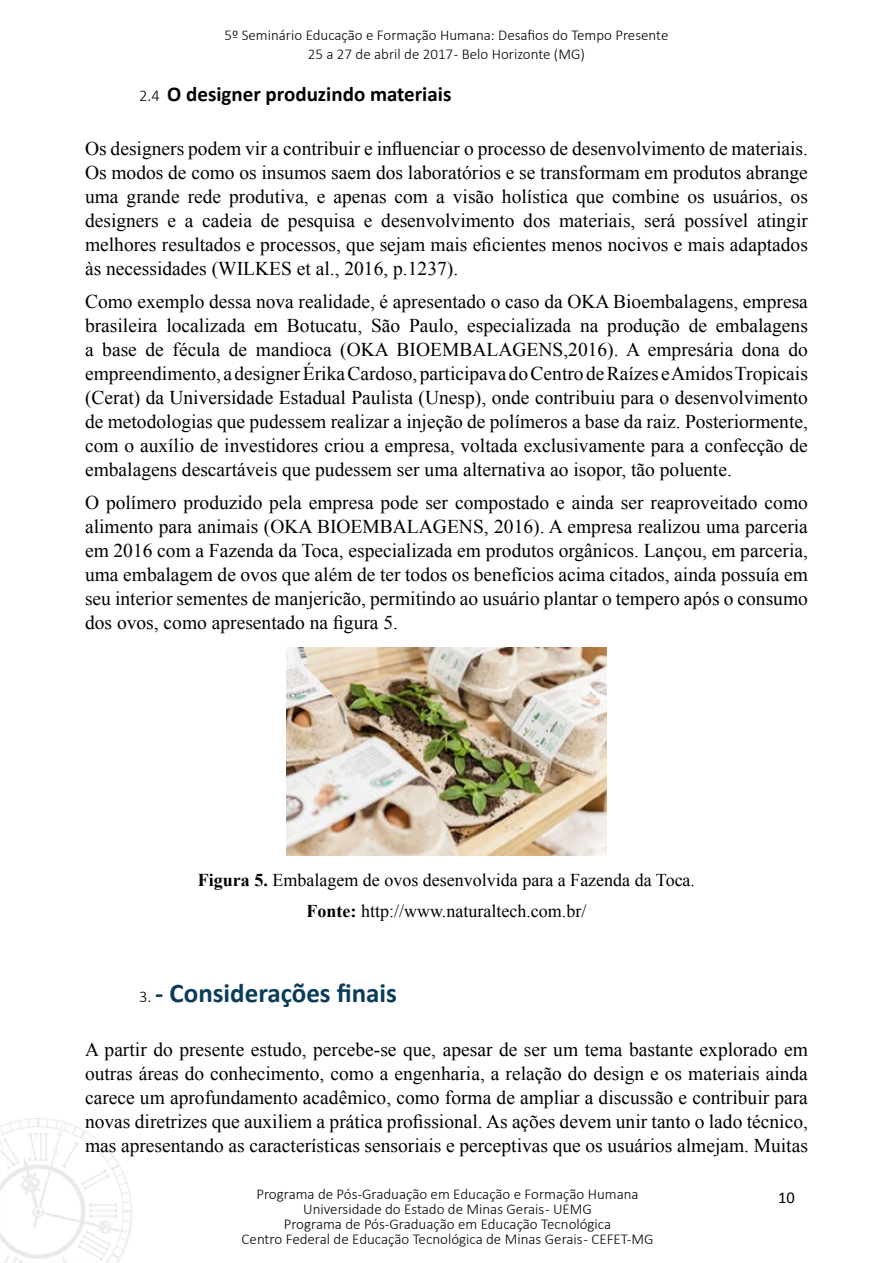
<style>
.page{position:relative;width:893px;height:1263px;background:#fff}
.page>*{position:absolute;margin:0;border:0;box-sizing:border-box;transform-origin:0 0}
.t1{font:700 27px "Calibri";color:#0a3c5a}
.t2{font:700 21px "Calibri";color:#000}
.t3{font:19.5px/24px "Times New Roman";color:#000;text-align:justify}
.t4{font:18px/30.6px "Times New Roman";color:#000;text-align:center}
.t5{font:16.5px "Calibri";color:#000}
.t6{font:300 15px/15px "Calibri";color:#000;text-align:center}
.s1{font-weight:300;font-size:16.5px}
.s2{font-weight:700}
.s3{font-weight:300;font-size:16.5px;color:#000}
</style>
<div class="page">
<img style="left:287px;top:647px;width:320px;height:209px">
<p class="t6" style="left:224px;top:26px;width:445px;line-height:18px">5º Seminário Educação e Formação Humana: Desafios do Tempo Presente<br>25 a 27 de abril de 2017 - Belo Horizonte (MG)</p>
<p class="t2" style="left:139px;top:79px;width:314px"><span class="s1">2.4</span> O designer produzindo materiais</p>
<p class="t3" style="left:85px;top:136px;width:724px">Os designers podem vir a contribuir e influenciar o processo de desenvolvimento de materiais.<br>Os modos de como os insumos saem dos laboratórios e se transformam em produtos abrange uma grande rede produtiva, e apenas com a visão holística que combine os usuários, os designers e a cadeia de pesquisa e desenvolvimento dos materiais, será possível atingir melhores resultados e processos, que sejam mais eficientes menos nocivos e mais adaptados às necessidades (WILKES et al., 2016, p.1237).</p>
<p class="t3" style="left:85px;top:289px;width:724px">Como exemplo dessa nova realidade, é apresentado o caso da OKA Bioembalagens, empresa brasileira localizada em Botucatu, São Paulo, especializada na produção de embalagens a base de fécula de mandioca (OKA BIOEMBALAGENS,2016). A empresária dona do empreendimento, a designer Érika Cardoso, participava do Centro de Raízes e Amidos Tropicais (Cerat) da Universidade Estadual Paulista (Unesp), onde contribuiu para o desenvolvimento de metodologias que pudessem realizar a injeção de polímeros a base da raiz. Posteriormente, com o auxílio de investidores criou a empresa, voltada exclusivamente para a confecção de embalagens descartáveis que pudessem ser uma alternativa ao isopor, tão poluente.</p>
<p class="t3" style="left:85px;top:490px;width:724px">O polímero produzido pela empresa pode ser compostado e ainda ser reaproveitado como alimento para animais (OKA BIOEMBALAGENS, 2016). A empresa realizou uma parceria em 2016 com a Fazenda da Toca, especializada em produtos orgânicos. Lançou, em parceria, uma embalagem de ovos que além de ter todos os benefícios acima citados, ainda possuía em seu interior sementes de manjericão, permitindo ao usuário plantar o tempero após o consumo dos ovos, como apresentado na figura 5.</p>
<p class="t4" style="left:198px;top:864px;width:499px"><span class="s2">Figura 5.</span> Embalagem de ovos desenvolvida para a Fazenda da Toca.<br><span class="s2">Fonte:</span> http://www.naturaltech.com.br/</p>
<h1 class="t1" style="left:139px;top:973px;width:259px"><span class="s3">3.</span> - Considerações finais</h1>
<p class="t3" style="left:85px;top:1036px;width:724px">A partir do presente estudo, percebe-se que, apesar de ser um tema bastante explorado em outras áreas do conhecimento, como a engenharia, a relação do design e os materiais ainda carece um aprofundamento acadêmico, como forma de ampliar a discussão e contribuir para novas diretrizes que auxiliem a prática profissional. As ações devem unir tanto o lado técnico, mas apresentando as características sensoriais e perceptivas que os usuários almejam. Muitas</p>
<p class="t6" style="left:242px;top:1186px;width:414px">Programa de Pós-Graduação em Educação e Formação Humana Universidade do Estado de Minas Gerais - UEMG<br>Programa de Pós-Graduação em Educação Tecnológica<br>Centro Federal de Educação Tecnológica de Minas Gerais - CEFET-MG</p>
<p class="t5" style="left:778px;top:1186px;width:18px">10</p>
</div>
